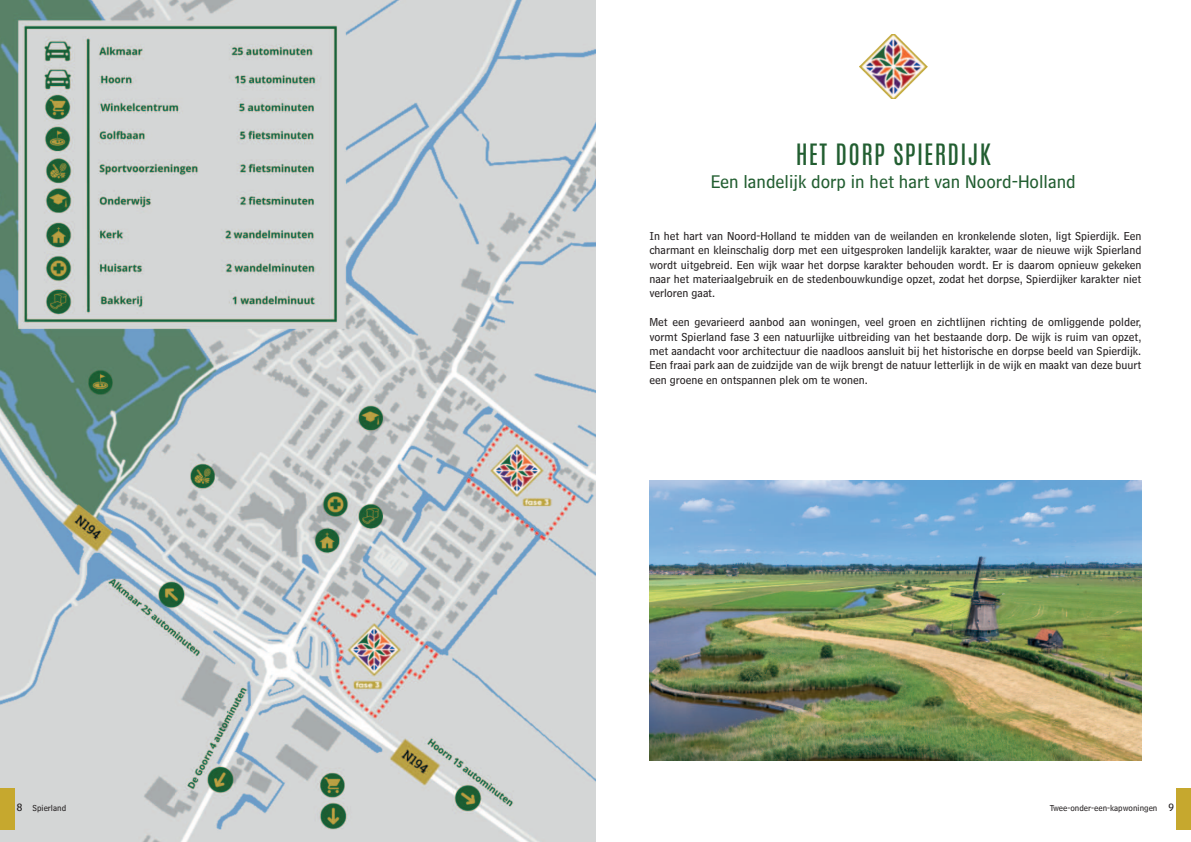
<style>
.page{position:relative;width:1191px;height:842px;background:#fff}
.page>*{position:absolute;margin:0;border:0;box-sizing:border-box;transform-origin:0 0}
.t1{font:25px "Antonio";letter-spacing:.05em;color:#225e31}
.t2{font:19px "Bell Centennial Std Sub Capt";color:#225e31}
.t3{font:12px/14.4px "Bell Centennial Std Sub Capt";color:#231f20;text-align:justify}
.t4{font:9px "Bell Centennial Std Sub Capt";color:#231f20}
.s1{font-size:11px}
</style>
<div class="page">
<img style="left:0;top:0;width:595px;height:842px">
<div style="left:0;top:788px;width:14px;height:42px;background:#c6a82e"></div>
<div style="left:1176px;top:788px;width:15px;height:42px;background:#c6a82e"></div>
<img style="left:649px;top:480px;width:492px;height:280px">
<img style="left:859px;top:35px;width:68px;height:63px">
<h1 class="t1" style="left:795px;top:137px;width:196px">HET DORP SPIERDIJK</h1>
<h2 class="t2" style="left:710px;top:170px;width:366px">Een landelijk dorp in het hart van Noord-Holland</h2>
<p class="t3" style="left:649px;top:228px;width:493px">In het hart van Noord-Holland te midden van de weilanden en kronkelende sloten, ligt Spierdijk. Een charmant en kleinschalig dorp met een uitgesproken landelijk karakter, waar de nieuwe wijk Spierland wordt uitgebreid. Een wijk waar het dorpse karakter behouden wordt. Er is daarom opnieuw gekeken naar het materiaalgebruik en de stedenbouwkundige opzet, zodat het dorpse, Spierdijker karakter niet verloren gaat.</p>
<p class="t3" style="left:649px;top:315px;width:493px">Met een gevarieerd aanbod aan woningen, veel groen en zichtlijnen richting de omliggende polder, vormt Spierland fase 3 een natuurlijke uitbreiding van het bestaande dorp. De wijk is ruim van opzet, met aandacht voor architectuur die naadloos aansluit bij het historische en dorpse beeld van Spierdijk.<br>Een fraai park aan de zuidzijde van de wijk brengt de natuur letterlijk in de wijk en maakt van deze buurt een groene en ontspannen plek om te wonen.</p>
<p class="t4" style="left:17px;top:802px;width:51px"><span class="s1">8</span> Spierland</p>
<p class="t4" style="left:1049px;top:802px;width:126px">Twee-onder-een-kapwoningen <span class="s1">9</span></p>
</div>
